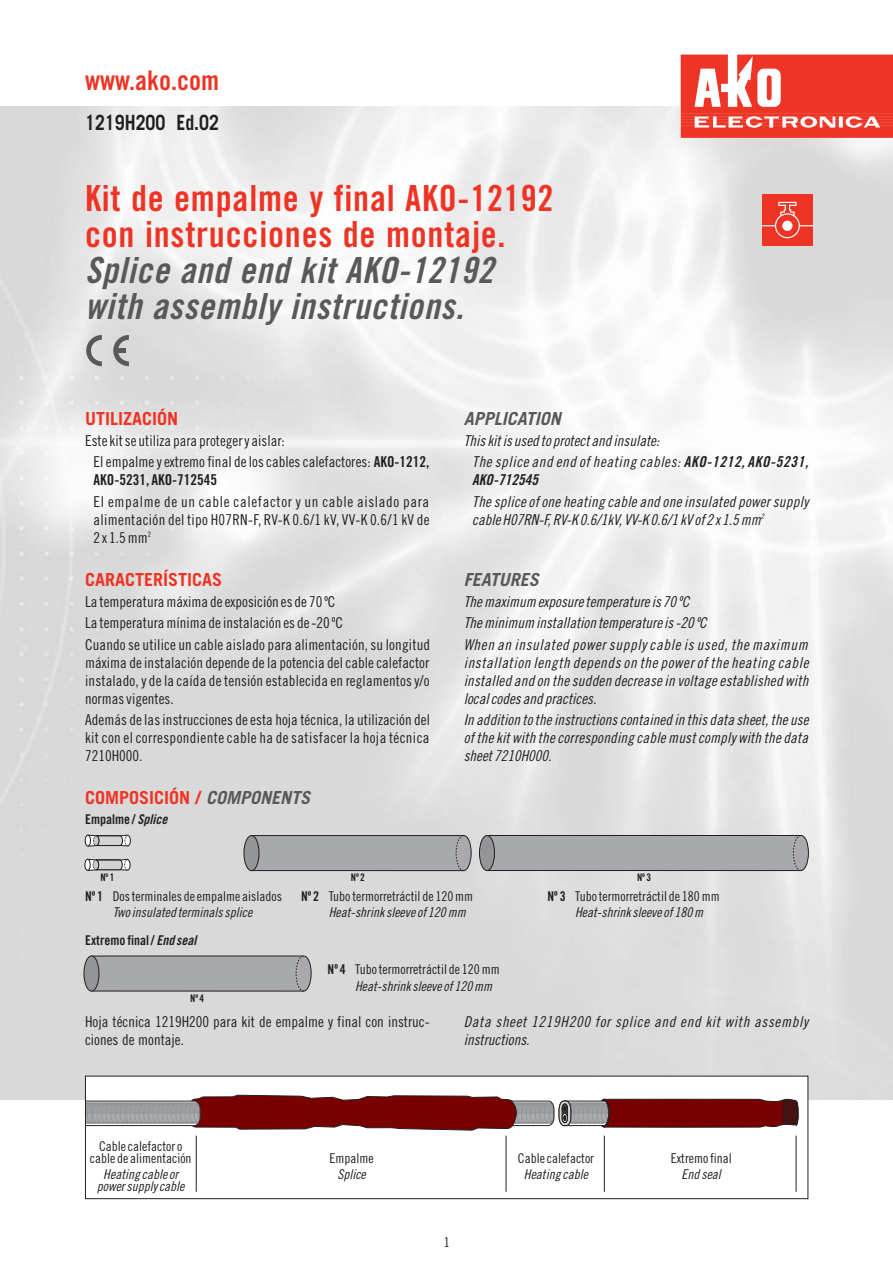
<style>
.page{position:relative;width:893px;height:1263px;background:#fff}
.page>*{position:absolute;margin:0;border:0;box-sizing:border-box;transform-origin:0 0}
.t1{font:36px/36px "Trade Gothic Bold Cond Twenty";letter-spacing:.02em;color:#ee3424}
.t2{font:italic 36px/36px "Trade Gothic Bold Cond Twenty";color:#58595b}
.t3{font:27px "Trade Gothic Bold Cond Twenty";color:#ee3424}
.t4{font:700 21px "Trade Gothic";color:#231f20;scale:.85 1}
.t5{font:700 18px "Trade Gothic";color:#ee3424}
.t6{font:italic 700 18px "Trade Gothic";color:#58595b}
.t7{font:15px/18px "Trade Gothic Cond Eighteen";color:#231f20}
.t8{font:italic 15px/18px "Trade Gothic Cond Eighteen";letter-spacing:.01em;color:#231f20}
.t9{font:15px "Trade Gothic Bold Cond Twenty";color:#231f20}
.t10{font:italic 15px "Trade Gothic Bold Cond Twenty";color:#231f20}
.t11{font:13.5px/16.5px "Trade Gothic Cond Eighteen";color:#231f20}
.t12{font:italic 13.5px/12px "Trade Gothic Cond Eighteen";color:#231f20;text-align:center}
.t13{font:13.5px "Trade Gothic Bold Cond Twenty";color:#231f20}
.t14{font:10.5px "Trade Gothic Bold Cond Twenty";color:#231f20}
.s1{font-family:"Trade Gothic Bold Cond Twenty"}
.s2{font-style:italic;color:#58595b}
.s3{font-style:italic}
</style>
<div class="page">
<img style="left:0;top:106px;width:892px;height:993px">
<div style="left:761px;top:195px;width:51px;height:51px;background:#ee3424"></div>
<svg style="left:761px;top:202px;width:51px;height:36px"></svg>
<svg style="left:680px;top:55px;width:212px;height:82px"></svg>
<svg style="left:86px;top:335px;width:16px;height:31px"></svg>
<svg style="left:113px;top:335px;width:16px;height:31px"></svg>
<div style="left:244px;top:835px;width:15px;height:36px;background:#939598;border:1px solid #231f20;border-radius:50%"></div>
<svg style="left:251px;top:835px;width:220px;height:36px;background:#9ea0a3"></svg>
<div style="left:479px;top:835px;width:16px;height:36px;background:#939598;border:1px solid #231f20;border-radius:50%"></div>
<svg style="left:486px;top:835px;width:323px;height:36px;background:#9ea0a3"></svg>
<svg style="left:85px;top:859px;width:5px;height:12px"></svg>
<svg style="left:87px;top:859px;width:44px;height:12px"></svg>
<svg style="left:85px;top:835px;width:6px;height:11px"></svg>
<svg style="left:87px;top:834px;width:44px;height:13px"></svg>
<div style="left:84px;top:956px;width:15px;height:35px;background:#939598;border:1px solid #231f20;border-radius:50%"></div>
<svg style="left:91px;top:955px;width:221px;height:37px;background:#9fa1a4"></svg>
<div style="left:85px;top:1076px;width:722px;height:123px;background:#fff"></div>
<svg style="left:87px;top:1095px;width:712px;height:36px"></svg>
<hr style="left:196px;top:1136px;width:1px;height:56px;background:#231f20">
<hr style="left:506px;top:1136px;width:1px;height:56px;background:#231f20">
<hr style="left:604px;top:1136px;width:1px;height:56px;background:#231f20">
<hr style="left:795px;top:1136px;width:1px;height:56px;background:#231f20">
<div style="left:85px;top:1076px;width:723px;height:123px;border:1px solid #231f20"></div>
<h2 class="t3" style="left:85px;top:70px;width:135px">www.ako.com</h2>
<h3 class="t4" style="left:85px;top:115px;width:159px">1219H200 Ed.02</h3>
<h1 class="t1" style="left:85px;top:183px;width:470px">Kit de empalme y final AKO-12192 con instrucciones de montaje.</h1>
<h1 class="t2" style="left:85px;top:255px;width:417px">Splice and end kit AKO-12192 with assembly instructions.</h1>
<p class="t5" style="left:85px;top:412px;width:94px">UTILIZACIÓN</p>
<p class="t7" style="left:94px;top:431px;width:337px;line-height:21.5px;text-indent:-9px">Este kit se utiliza para proteger y aislar:<br>El empalme y extremo final de los cables calefactores: <span class="s1">AKO-1212,</span></p>
<p class="t9" style="left:94px;top:475px;width:125px">AKO-5231, AKO-712545</p>
<p class="t7" style="left:94px;top:494px;width:337px;text-align:justify">El empalme de un cable calefactor y un cable aislado para alimentación del tipo H07RN-F, RV-K 0.6/1 kV, VV-K 0.6/1 kV de 2 x 1.5 mm<sup>2</sup></p>
<p class="t5" style="left:85px;top:573px;width:139px">CARACTERÍSTICAS</p>
<p class="t7" style="left:85px;top:592px;width:346px;line-height:21.5px">La temperatura máxima de exposición es de 70 ºC<br>La temperatura mínima de instalación es de -20 ºC<br>Cuando se utilice un cable aislado para alimentación, su longitud</p>
<p class="t7" style="left:85px;top:655px;width:346px;text-align:justify">máxima de instalación depende de la potencia del cable calefactor instalado, y de la caída de tensión establecida en reglamentos y/o normas vigentes.</p>
<p class="t7" style="left:85px;top:712px;width:346px;text-align:justify">Además de las instrucciones de esta hoja técnica, la utilización del kit con el correspondiente cable ha de satisfacer la hoja técnica 7210H000.</p>
<p class="t5" style="left:85px;top:791px;width:230px">COMPOSICIÓN / <span class="s2">COMPONENTS</span></p>
<p class="t13" style="left:85px;top:814px;width:86px">Empalme / <span class="s3">Splice</span></p>
<p class="t6" style="left:463px;top:412px;width:102px">APPLICATION</p>
<p class="t8" style="left:472px;top:431px;width:340px;line-height:21.5px;text-indent:-9px">This kitis used to protectand insulate:<br>The splice and end of heating cables: <span class="s1">AKO-1212,AKO-5231,</span></p>
<p class="t10" style="left:472px;top:475px;width:70px">AKO-712545</p>
<p class="t8" style="left:472px;top:494px;width:337px">The splice ofone heating cable and one insulated powersupply cable H07RN-F,RV-K 0.6/1kV,VV-K 0.6/1 kV of2 x1.5 mm<sup>2</sup></p>
<p class="t6" style="left:463px;top:573px;width:80px">FEATURES</p>
<p class="t8" style="left:463px;top:592px;width:349px;line-height:21.5px">The maximum exposure temperature is 70 ºC<br>The minimum installation temperature is -20 ºC<br>When an insulated power supply cable is used,the maximum</p>
<p class="t8" style="left:463px;top:655px;width:349px;text-align:justify">installation length depends on the power of the heating cable installed and on the sudden decrease in voltage established with localcodes and practices.</p>
<p class="t8" style="left:463px;top:712px;width:349px;text-align:justify">In addition to the instructions contained in this data sheet,the use ofthe kitwith the corresponding cable mustcomply with the data sheet7210H000.</p>
<p class="t14" style="left:100px;top:874px;width:16px">Nº 1</p>
<p class="t14" style="left:351px;top:874px;width:16px">Nº 2</p>
<p class="t14" style="left:637px;top:874px;width:16px">Nº 3</p>
<p class="t11" style="left:329px;top:889px;width:146px;text-indent:-28px"><span class="s1">Nº 2</span> Tubo termorretráctil de 120 mm<br><span class="s3">Heat-shrink sleeve of120 mm</span></p>
<p class="t11" style="left:575px;top:889px;width:146px;text-indent:-28px"><span class="s1">Nº 3</span> Tubo termorretráctil de 180 mm<br><span class="s3">Heat-shrink sleeve of180 m</span></p>
<p class="t11" style="left:85px;top:889px;width:198px;text-align:center"><span class="s1">Nº 1</span> Dos terminales de empalme aislados<br><span class="s3">Two insulated terminals splice</span></p>
<p class="t13" style="left:85px;top:935px;width:116px">Extremo final / <span class="s3">End seal</span></p>
<p class="t14" style="left:190px;top:994px;width:16px">Nº 4</p>
<p class="t11" style="left:355px;top:962px;width:146px;text-indent:-28px"><span class="s1">Nº 4</span> Tubo termorretráctil de 120 mm<br><span class="s3">Heat-shrink sleeve of120 mm</span></p>
<p class="t7" style="left:85px;top:1014px;width:346px">Hoja técnica 1219H200 para kit de empalme y final con instruc&shy;ciones de montaje.</p>
<p class="t8" style="left:463px;top:1014px;width:346px">Data sheet 1219H200 for splice and end kit with assembly instructions.</p>
<p class="t11" style="left:90px;top:1141px;width:103px;line-height:12px;text-align:center">Cable calefactor o cable de alimentación</p>
<p class="t12" style="left:97px;top:1169px;width:92px">Heating cable or powersupply cable</p>
<p class="t11" style="left:329px;top:1151px;width:46px">Empalme</p>
<p class="t12" style="left:337px;top:1169px;width:33px">Splice</p>
<p class="t11" style="left:443px;top:1235px;width:7px">1</p>
<p class="t11" style="left:518px;top:1151px;width:78px">Cable calefactor</p>
<p class="t12" style="left:524px;top:1169px;width:68px">Heating cable</p>
<p class="t11" style="left:670px;top:1151px;width:63px">Extremo final</p>
<p class="t12" style="left:681px;top:1169px;width:43px">End seal</p>
</div>
